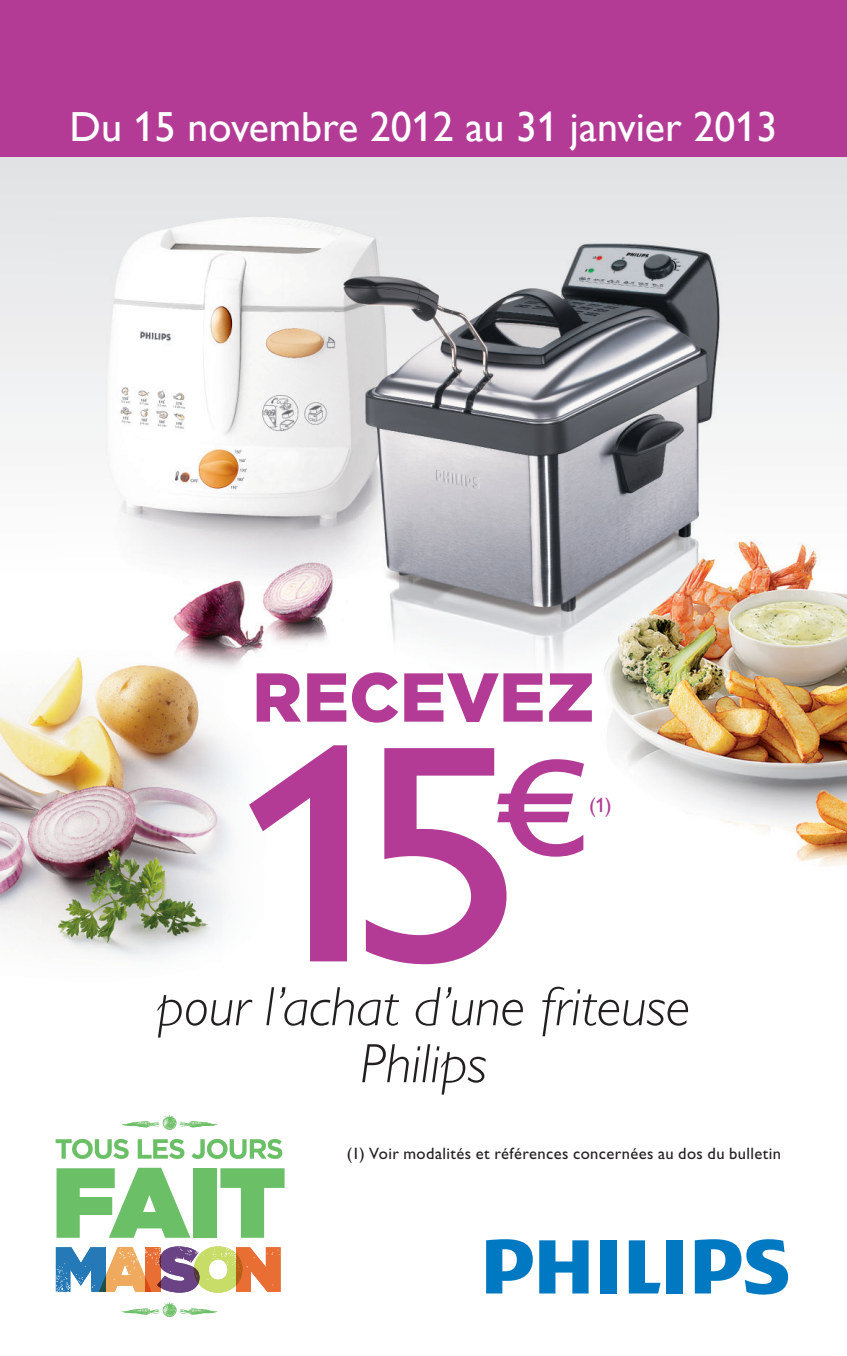
<style>
.page{position:relative;width:847px;height:1356px;background:#fff}
.page>*{position:absolute;margin:0;border:0;box-sizing:border-box;transform-origin:0 0}
.t1{font:312.6px "Gill Sans Alt One WGL";color:#b33b96;scale:1.16 1}
.t2{font:139.2px "Gill Sans Std";color:#b33b96;scale:1.16 1}
.t3{font:900 69px "Gotham";letter-spacing:.005em;color:#b33b96}
.t4{font:italic 300 55.8px/57px "Gill Sans Std";letter-spacing:-.005em;color:#231f20;text-align:center}
.t5{font:42px "Gill Sans Alt One WGL";color:#fff}
.t6{font:20.4px "Gill Sans Alt One WGL";color:#b33b96}
.t7{font:16.5px "Gill Sans Std";letter-spacing:.02em;color:#231f20}
.s1{font-family:"Gill Sans Std"}
</style>
<div class="page">
<img style="left:0;top:156px;width:847px;height:1156px">
<div style="left:0;top:0;width:847px;height:156px;background:#b33b96"></div>
<svg style="left:539px;top:1240px;width:49px;height:53px"></svg>
<svg style="left:629px;top:1240px;width:31px;height:53px"></svg>
<div style="left:600px;top:1240px;width:17px;height:53px;background:#0079c2"></div>
<div style="left:666px;top:1240px;width:16px;height:53px;background:#0079c2"></div>
<svg style="left:695px;top:1239px;width:93px;height:55px"></svg>
<svg style="left:486px;top:1239px;width:47px;height:54px"></svg>
<svg style="left:57px;top:1167px;width:133px;height:70px"></svg>
<div style="left:193px;top:1168px;width:23px;height:69px;background:#6bc067"></div>
<svg style="left:220px;top:1168px;width:65px;height:69px"></svg>
<svg style="left:56px;top:1139px;width:226px;height:20px"></svg>
<svg style="left:199px;top:1246px;width:82px;height:46px"></svg>
<img style="left:157px;top:1246px;width:42px;height:46px">
<svg style="left:106px;top:1247px;width:39px;height:44px"></svg>
<img style="left:56px;top:1247px;width:50px;height:44px">
<img style="left:145px;top:1247px;width:15px;height:44px">
<svg style="left:122px;top:1302px;width:95px;height:13px"></svg>
<img style="left:163px;top:1302px;width:13px;height:15px">
<svg style="left:122px;top:1115px;width:95px;height:14px"></svg>
<img style="left:163px;top:1115px;width:13px;height:14px">
<div style="left:162px;top:578px;width:510px;height:225px;background:#fff;opacity:.75"></div>
<h3 class="t5" style="left:70px;top:98px;width:709px">Du 15 novembre 2012 au 31 janvier 2013</h3>
<h3 class="t3" style="left:252px;top:657px;width:344px">RECEVEZ</h3>
<h1 class="t1" style="left:228px;top:641px;width:261px">1<span class="s1">5</span></h1>
<h2 class="t2" style="left:493px;top:728px;width:86px">€</h2>
<p class="t6" style="left:589px;top:790px;width:24px">(1)</p>
<h3 class="t4" style="left:156px;top:978px;width:535px">pour l’achat d’une friteuse<br>Philips</h3>
<p class="t7" style="left:347px;top:1144px;width:436px">(1) Voir modalités et références concernées au dos du bulletin</p>
</div>
